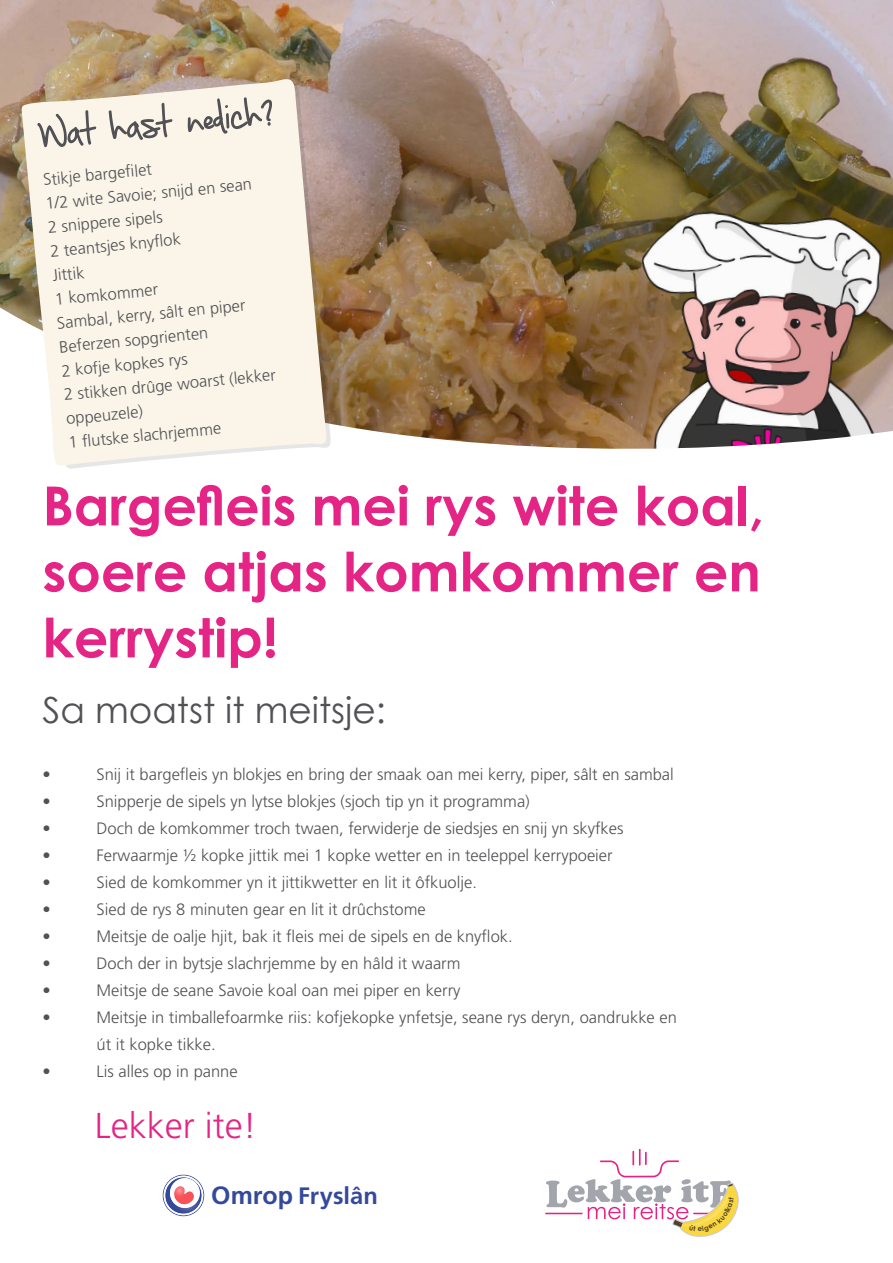
<style>
.page{position:relative;width:893px;height:1263px;background:#fff}
.page>*{position:absolute;margin:0;border:0;box-sizing:border-box;transform-origin:0 0}
.t1{font:700 54px/66px "Century Gothic";color:#e42586;text-align:justify}
.t2{font:36px "Century Gothic";color:#525256}
.t3{font:300 36px "Frutiger";color:#e32586}
.t4{font:700 23.7px "Frutiger Linotype";color:#34499b}
.t5{font:300 16.5px/24px "Frutiger";color:#525256}
.s1{font-size:25.05px}
</style>
<div class="page">
<img style="left:0;top:0;width:893px;height:297px">
<img style="left:619px;top:200px;width:274px;height:97px">
<img style="left:0;top:297px;width:893px;height:152px">
<hr style="left:545px;top:1213px;width:38px;height:1px;background:#e62184">
<svg style="left:163px;top:1175px;width:41px;height:41px"></svg>
<svg style="left:66px;top:81px;width:266px;height:388px"></svg>
<svg style="left:22px;top:77px;width:306px;height:389px;background:#f0e8db"></svg>
<svg style="left:36px;top:110px;width:61px;height:42px;background:#d6d2c9"></svg>
<svg style="left:108px;top:103px;width:65px;height:55px;background:#dfdbd0"></svg>
<svg style="left:187px;top:98px;width:86px;height:73px;background:#e6e1d6"></svg>
<svg style="left:546px;top:1149px;width:193px;height:87px"></svg>
<p class="t5" style="left:42px;top:167px;width:216px;rotate:-5deg">Stikje bargefi let<br>1/2 wite Savoie; snijd en sean<br>2 snippere sipels<br>2 teantsjes knyfl ok<br>Jittik<br>1 komkommer<br>Sambal, kerry, sâlt en piper<br>Beferzen sopgrienten<br>2 kofje kopkes rys<br>2 stikken drûge woarst (lekker oppeuzele)<br>1 fl utske slachrjemme</p>
<h1 class="t1" style="left:43px;top:470px;width:723px">Bargefleis mei rys wite koal, soere atjas komkommer en kerrystip!</h1>
<h2 class="t2" style="left:43px;top:685px;width:345px">Sa moatst it meitsje:</h2>
<p class="t5" style="left:43px;top:763px;width:10px">•</p>
<p class="t5" style="left:97px;top:763px;width:579px">Snij it bargefleis yn blokjes en bring der smaak oan mei kerry, piper, sâlt en sambal</p>
<p class="t5" style="left:43px;top:790px;width:10px">•</p>
<p class="t5" style="left:97px;top:790px;width:435px">Snipperje de sipels yn lytse blokjes (sjoch tip yn it programma)</p>
<p class="t5" style="left:43px;top:817px;width:10px">•</p>
<p class="t5" style="left:97px;top:817px;width:528px">Doch de komkommer troch twaen, ferwiderje de siedsjes en snij yn skyfkes</p>
<p class="t5" style="left:43px;top:844px;width:10px">•</p>
<p class="t5" style="left:97px;top:844px;width:518px">Ferwaarmje ½ kopke jittik mei 1 kopke wetter en in teeleppel kerrypoeier</p>
<p class="t5" style="left:43px;top:871px;width:10px">•</p>
<p class="t5" style="left:97px;top:871px;width:382px">Sied de komkommer yn it jittikwetter en lit it ôfkuolje.</p>
<p class="t5" style="left:43px;top:898px;width:10px">•</p>
<p class="t5" style="left:97px;top:898px;width:331px">Sied de rys 8 minuten gear en lit it drûchstome</p>
<p class="t5" style="left:43px;top:924px;width:10px">•</p>
<p class="t5" style="left:97px;top:924px;width:418px">Meitsje de oalje hjit, bak it fleis mei de sipels en de knyflok.</p>
<p class="t5" style="left:43px;top:951px;width:10px">•</p>
<p class="t5" style="left:97px;top:951px;width:365px">Doch der in bytsje slachrjemme by en hâld it waarm</p>
<p class="t5" style="left:43px;top:978px;width:10px">•</p>
<p class="t5" style="left:97px;top:978px;width:365px">Meitsje de seane Savoie koal oan mei piper en kerry</p>
<p class="t5" style="left:43px;top:1005px;width:10px">•</p>
<p class="t5" style="left:97px;top:1004px;width:582px;line-height:27px">Meitsje in timballefoarmke riis: kofjekopke ynfetsje, seane rys deryn, oandrukke en út it kopke tikke.</p>
<p class="t5" style="left:43px;top:1059px;width:10px">•</p>
<p class="t5" style="left:97px;top:1059px;width:143px">Lis alles op in panne</p>
<h2 class="t3" style="left:95px;top:1105px;width:163px">Lekker ite!</h2>
<h3 class="t4" style="left:211px;top:1181px;width:168px"><span class="s1">Omrop</span> Fryslân</h3>
</div>
